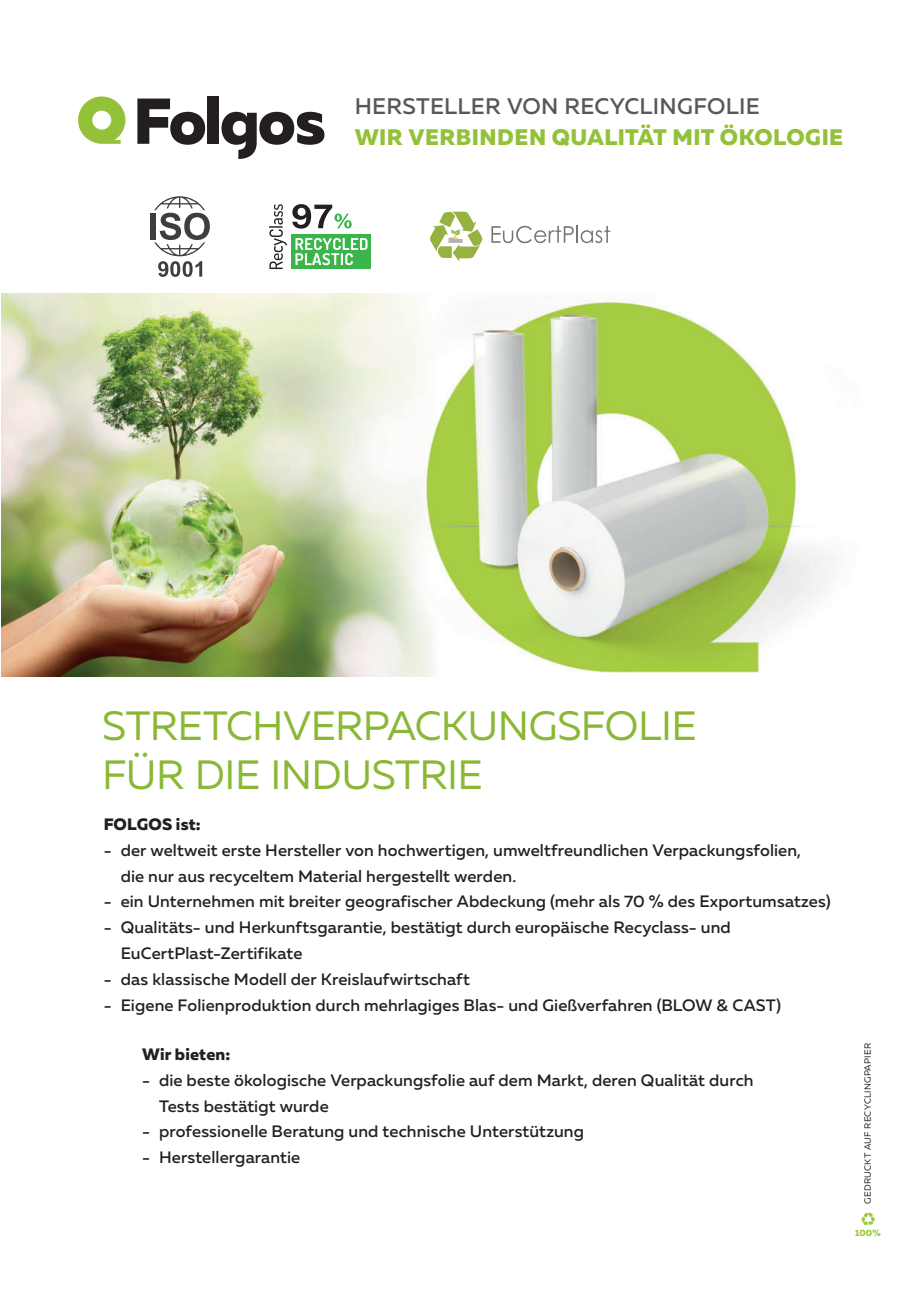
<style>
.page{position:relative;width:919px;height:1289px;background:#fff}
.page>*{position:absolute;margin:0;border:0;box-sizing:border-box;transform-origin:0 0}
.t1{font:40.8px/49.1px "Muller";letter-spacing:-.015em;color:#8ab836}
.t2{font:800 22.5px "Muller";letter-spacing:.02em;color:#93c139}
.t3{font:500 22.5px "Muller";letter-spacing:.01em;color:#57585a}
.t4{font:500 16.5px/25.8px "Muller";letter-spacing:.005em;color:#231f20}
.t5{font:800 16.5px "Muller";letter-spacing:.01em;color:#231f20}
.t6{font:9px "Muller";letter-spacing:.03em;color:#231f20}
.t7{font:800 9px "Muller";color:#99ca3b}
</style>
<div class="page">
<img style="left:1px;top:293px;width:835px;height:383px">
<svg style="left:861px;top:1212px;width:13px;height:13px"></svg>
<div style="left:291px;top:234px;width:80px;height:35px;background:#3ab54a"></div>
<svg style="left:269px;top:204px;width:98px;height:65px"></svg>
<div style="left:150px;top:213px;width:6px;height:26px;background:#3e3e3f"></div>
<svg style="left:154px;top:196px;width:56px;height:81px"></svg>
<svg style="left:491px;top:226px;width:119px;height:17px"></svg>
<svg style="left:430px;top:212px;width:52px;height:49px"></svg>
<svg style="left:78px;top:96px;width:48px;height:48px"></svg>
<svg style="left:137px;top:98px;width:68px;height:47px"></svg>
<div style="left:208px;top:97px;width:11px;height:47px;background:#231f20"></div>
<svg style="left:221px;top:112px;width:103px;height:47px"></svg>
<h2 class="t3" style="left:354px;top:97px;width:406px">HERSTELLER VON RECYCLINGFOLIE</h2>
<h2 class="t2" style="left:354px;top:124px;width:490px">WIR VERBINDEN QUALITÄT MIT ÖKOLOGIE</h2>
<h1 class="t1" style="left:102px;top:702px;width:596px">STRETCHVERPACKUNGSFOLIE<br>FÜR DIE INDUSTRIE</h1>
<p class="t5" style="left:104px;top:814px;width:99px">FOLGOS ist:</p>
<p class="t4" style="left:121px;top:838px;width:682px;text-indent:-17px">- der weltweit erste Hersteller von hochwertigen, umweltfreundlichen Verpackungsfolien, die nur aus recyceltem Material hergestellt werden.</p>
<p class="t4" style="left:104px;top:889px;width:728px">- ein Unternehmen mit breiter geografischer Abdeckung (mehr als 70 % des Exportumsatzes)</p>
<p class="t4" style="left:121px;top:915px;width:611px;text-indent:-17px">- Qualitäts- und Herkunftsgarantie, bestätigt durch europäische Recyclass- und<br>EuCertPlast-Zertifikate</p>
<p class="t4" style="left:104px;top:967px;width:368px">- das klassische Modell der Kreislaufwirtschaft</p>
<p class="t4" style="left:104px;top:993px;width:678px">- Eigene Folienproduktion durch mehrlagiges Blas- und Gießverfahren (BLOW &amp; CAST)</p>
<p class="t5" style="left:142px;top:1044px;width:90px">Wir bieten:</p>
<p class="t4" style="left:159px;top:1068px;width:596px;text-indent:-17px">- die beste ökologische Verpackungsfolie auf dem Markt, deren Qualität durch<br>Tests bestätigt wurde</p>
<p class="t4" style="left:142px;top:1119px;width:443px">- professionelle Beratung und technische Unterstützung</p>
<p class="t4" style="left:142px;top:1145px;width:160px">- Herstellergarantie</p>
<p class="t6" style="left:862px;top:1203px;width:162px;rotate:-90deg">GEDRUCKT AUF RECYCLINGPAPIER</p>
<p class="t7" style="left:855px;top:1227px;width:27px">100%</p>
</div>
